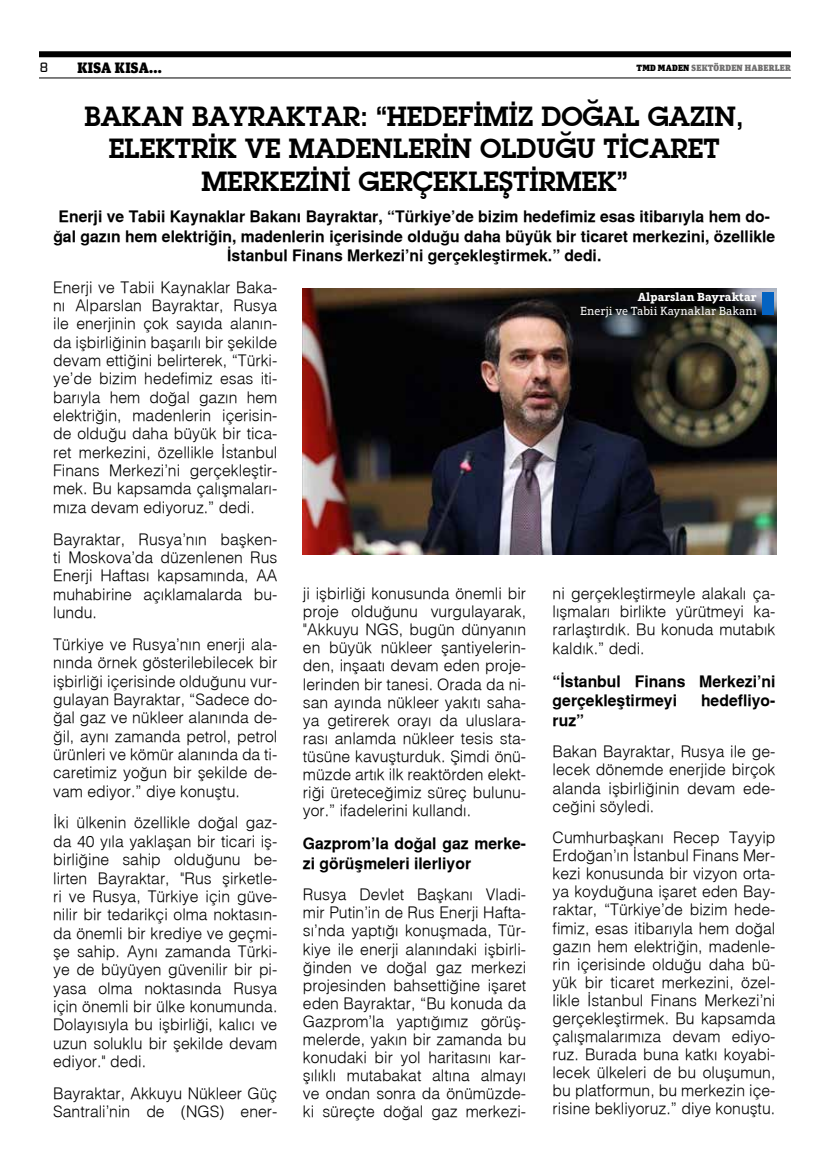
<style>
.page{position:relative;width:830px;height:1170px;background:#fff}
.page>*{position:absolute;margin:0;border:0;box-sizing:border-box;transform-origin:0 0}
.t1{font:700 27px/32.4px "Lubalin Graph";color:#000;text-align:center}
.t2{font:300 15.75px/18px "Helvetica";color:#000;text-align:justify}
.t3{font:700 15.75px/19.5px "Helvetica";color:#000}
.t4{font:900 15px "Unit Slab Pro";letter-spacing:.02em;color:#000}
.t5{font:500 13.5px "Industry";color:#000}
.t6{font:12px "Aptifer Slab LT Pro";color:#fff}
.t7{font:700 12px "Aptifer Slab LT Pro";color:#fff}
.t8{font:900 9px "Unit Slab Pro";letter-spacing:.02em;color:#706f6f}
.s1{color:#000}
</style>
<div class="page">
<img style="left:303px;top:288px;width:473px;height:267px">
<div style="left:761px;top:292px;width:12px;height:23px;background:#0563c1"></div>
<div style="left:39px;top:51px;width:751px;height:6px;background:#000"></div>
<hr style="left:39px;top:78px;width:751px;height:1px;background:#000">
<p class="t5" style="left:40px;top:60px;width:10px">8</p>
<p class="t4" style="left:77px;top:57px;width:86px">KISA KISA...</p>
<p class="t8" style="left:636px;top:61px;width:156px"><span class="s1">TMD MADEN</span> SEKTÖRDEN HABERLER</p>
<h1 class="t1" style="left:85px;top:100px;width:660px">BAKAN BAYRAKTAR: “HEDEFİMİZ DOĞAL GAZIN,<br>ELEKTRİK VE MADENLERİN OLDUĞU TİCARET<br>MERKEZİNİ GERÇEKLEŞTİRMEK”</h1>
<p class="t3" style="left:53px;top:206px;width:723px;text-align:center">Enerji ve Tabii Kaynaklar Bakanı Bayraktar, “Türkiye’de bizim hedefimiz esas itibarıyla hem do&shy;ğal gazın hem elektriğin, madenlerin içerisinde olduğu daha büyük bir ticaret merkezini, özellikle<br>İstanbul Finans Merkezi’ni gerçekleştirmek.” dedi.</p>
<p class="t2" style="left:53px;top:277px;width:225px">Enerji ve Tabii Kaynaklar Baka&shy;nı Alparslan Bayraktar, Rusya ile enerjinin çok sayıda alanın&shy;da işbirliğinin başarılı bir şekilde devam ettiğini belirterek, “Türki&shy;ye’de bizim hedefimiz esas iti&shy;barıyla hem doğal gazın hem elektriğin, madenlerin içerisin&shy;de olduğu daha büyük bir tica&shy;ret merkezini, özellikle İstanbul Finans Merkezi’ni gerçekleştir&shy;mek. Bu kapsamda çalışmaları&shy;mıza devam ediyoruz.” dedi.</p>
<p class="t2" style="left:53px;top:529px;width:225px">Bayraktar, Rusya’nın başken&shy;ti Moskova’da düzenlenen Rus Enerji Haftası kapsamında, AA muhabirine açıklamalarda bu&shy;lundu.</p>
<p class="t2" style="left:53px;top:634px;width:225px">Türkiye ve Rusya’nın enerji ala&shy;nında örnek gösterilebilecek bir işbirliği içerisinde olduğunu vur&shy;gulayan Bayraktar, “Sadece do&shy;ğal gaz ve nükleer alanında de&shy;ğil, aynı zamanda petrol, petrol ürünleri ve kömür alanında da ti&shy;caretimiz yoğun bir şekilde de&shy;vam ediyor.” diye konuştu.</p>
<p class="t2" style="left:53px;top:813px;width:225px">İki ülkenin özellikle doğal gaz&shy;da 40 yıla yaklaşan bir ticari iş&shy;birliğine sahip olduğunu be&shy;lirten Bayraktar, "Rus şirketle&shy;ri ve Rusya, Türkiye için güve&shy;nilir bir tedarikçi olma noktasın&shy;da önemli bir krediye ve geçmi&shy;şe sahip. Aynı zamanda Türki&shy;ye de büyüyen güvenilir bir pi&shy;yasa olma noktasında Rusya için önemli bir ülke konumunda.<br>Dolayısıyla bu işbirliği, kalıcı ve uzun soluklu bir şekilde devam ediyor." dedi.</p>
<p class="t2" style="left:53px;top:1083px;width:225px">Bayraktar, Akkuyu Nükleer Güç<br>Santrali’nin de (NGS) ener-</p>
<p class="t7" style="left:637px;top:289px;width:120px">Alparslan Bayraktar</p>
<p class="t6" style="left:580px;top:304px;width:178px">Enerji ve Tabii Kaynaklar Bakanı</p>
<p class="t2" style="left:303px;top:584px;width:225px">ji işbirliği konusunda önemli bir proje olduğunu vurgulayarak, "Akkuyu NGS, bugün dünyanın en büyük nükleer şantiyelerin&shy;den, inşaatı devam eden proje&shy;lerinden bir tanesi. Orada da ni&shy;san ayında nükleer yakıtı saha&shy;ya getirerek orayı da uluslara&shy;rası anlamda nükleer tesis sta&shy;tüsüne kavuşturduk. Şimdi önü&shy;müzde artık ilk reaktörden elekt&shy;riği üreteceğimiz süreç bulunu&shy;yor.” ifadelerini kullandı.</p>
<p class="t3" style="left:303px;top:833px;width:225px">Gazprom’la doğal gaz merke&shy;zi görüşmeleri ilerliyor</p>
<p class="t2" style="left:303px;top:885px;width:225px">Rusya Devlet Başkanı Vladi&shy;mir Putin’in de Rus Enerji Hafta&shy;sı’nda yaptığı konuşmada, Tür&shy;kiye ile enerji alanındaki işbirli&shy;ğinden ve doğal gaz merkezi projesinden bahsettiğine işaret eden Bayraktar, “Bu konuda da Gazprom’la yaptığımız görüş&shy;melerde, yakın bir zamanda bu konudaki bir yol haritasını kar&shy;şılıklı mutabakat altına almayı ve ondan sonra da önümüzde&shy;ki süreçte doğal gaz merkezi-</p>
<p class="t2" style="left:552px;top:584px;width:224px">ni gerçekleştirmeyle alakalı ça&shy;lışmaları birlikte yürütmeyi ka&shy;rarlaştırdık. Bu konuda mutabık kaldık.” dedi.</p>
<p class="t3" style="left:552px;top:671px;width:224px">“İstanbul Finans Merkezi’ni gerçekleştirmeyi</p>
<p class="t3" style="left:700px;top:690px;width:76px">hedefliyo-</p>
<p class="t3" style="left:552px;top:710px;width:33px">ruz”</p>
<p class="t2" style="left:552px;top:742px;width:224px">Bakan Bayraktar, Rusya ile ge&shy;lecek dönemde enerjide birçok alanda işbirliğinin devam ede&shy;ceğini söyledi.</p>
<p class="t2" style="left:552px;top:828px;width:224px">Cumhurbaşkanı Recep Tayyip Erdoğan’ın İstanbul Finans Mer&shy;kezi konusunda bir vizyon orta&shy;ya koyduğuna işaret eden Bay&shy;raktar, “Türkiye’de bizim hede&shy;fimiz, esas itibarıyla hem doğal gazın hem elektriğin, madenle&shy;rin içerisinde olduğu daha bü&shy;yük bir ticaret merkezini, özel&shy;likle İstanbul Finans Merkezi’ni gerçekleştirmek. Bu kapsamda çalışmalarımıza devam ediyo&shy;ruz. Burada buna katkı koyabi&shy;lecek ülkeleri de bu oluşumun, bu platformun, bu merkezin içe&shy;risine bekliyoruz.” diye konuştu.</p>
</div>
